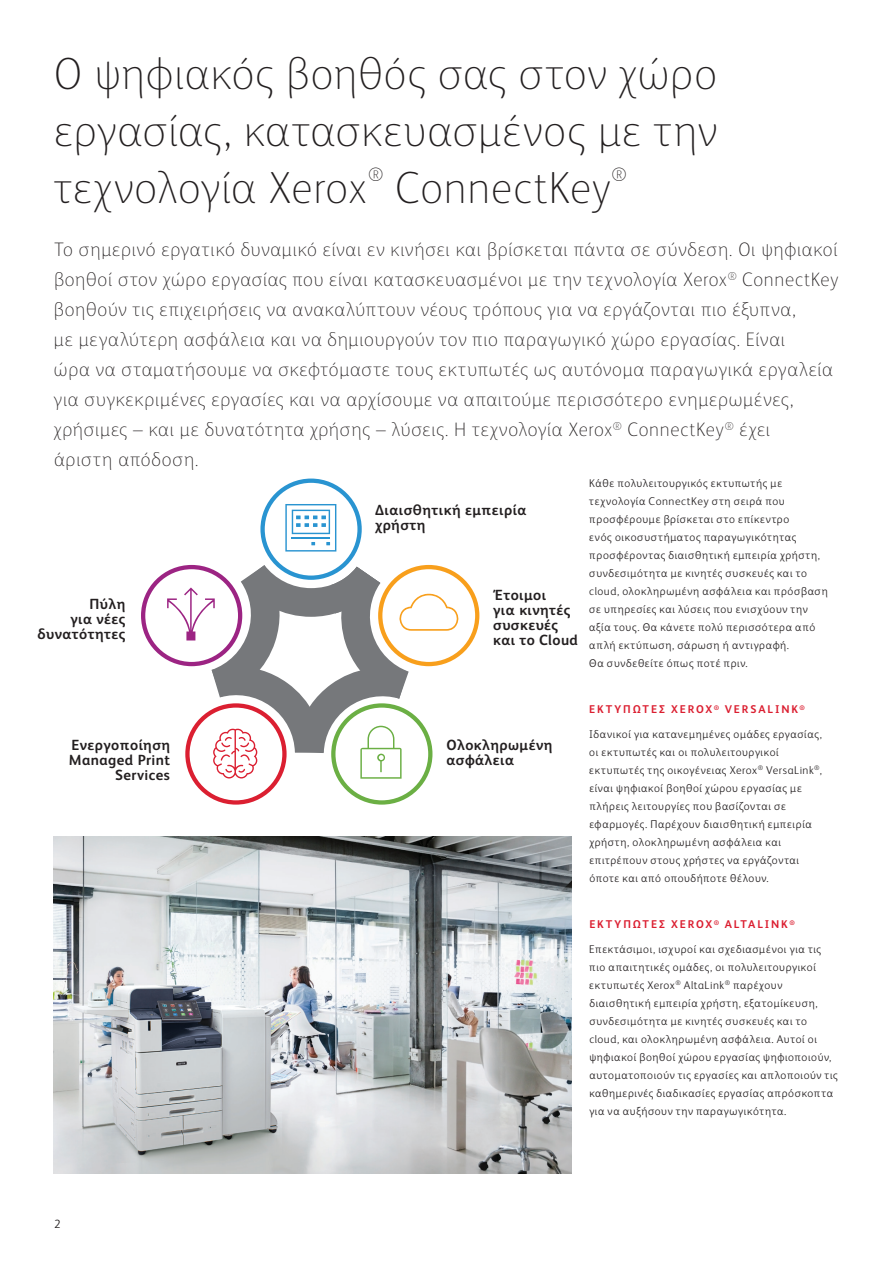
<style>
.page{position:relative;width:893px;height:1263px;background:#fff}
.page>*{position:absolute;margin:0;border:0;box-sizing:border-box;transform-origin:0 0}
.t1{font:100 45px/57px "Xerox Sans";letter-spacing:.02em;color:#231f20;text-align:justify}
.t2{font:100 19.5px/30px "Xerox Sans";letter-spacing:.04em;color:#231f20}
.t3{font:100 19.2px "Xerox Sans";color:#231f20}
.t4{font:700 14.7px/15px "Xerox Sans";letter-spacing:.03em;color:#231f20}
.t5{font:300 12px "Xerox Sans";color:#231f20}
.t6{font:300 11.25px/18px "Xerox Sans";letter-spacing:.055em;color:#231f20}
.s1{font-weight:700;color:#db1e30}
</style>
<div class="page">
<div style="left:260px;top:478px;width:102px;height:102px;border:4px solid #2994d1;border-radius:50%"></div>
<svg style="left:285px;top:504px;width:51px;height:47px"></svg>
<svg style="left:167px;top:565px;width:292px;height:214px"></svg>
<img style="left:54px;top:836px;width:518px;height:337px">
<h1 class="t1" style="left:54px;top:43px;width:665px">Ο ψηφιακός βοηθός σας στον χώρο εργασίας, κατασκευασμένος με την τεχνολογία Xerox</h1>
<h3 class="t3" style="left:368px;top:162px;width:17px">®</h3>
<h1 class="t1" style="left:395px;top:157px;width:217px">ConnectKey</h1>
<h3 class="t3" style="left:611px;top:162px;width:17px">®</h3>
<p class="t2" style="left:54px;top:234px;width:786px">Το σημερινό εργατικό δυναμικό είναι εν κινήσει και βρίσκεται πάντα σε σύνδεση. Οι ψηφιακοί βοηθοί στον χώρο εργασίας που είναι κατασκευασμένοι με την τεχνολογία Xerox<sup>®</sup> ConnectKey βοηθούν τις επιχειρήσεις να ανακαλύπτουν νέους τρόπους για να εργάζονται πιο έξυπνα,<br>με μεγαλύτερη ασφάλεια και να δημιουργούν τον πιο παραγωγικό χώρο εργασίας. Είναι<br>ώρα να σταματήσουμε να σκεφτόμαστε τους εκτυπωτές ως αυτόνομα παραγωγικά εργαλεία για συγκεκριμένες εργασίες και να αρχίσουμε να απαιτούμε περισσότερο ενημερωμένες, χρήσιμες – και με δυνατότητα χρήσης – λύσεις. Η τεχνολογία Xerox<sup>®</sup> ConnectKey<sup>®</sup> έχει<br>άριστη απόδοση.</p>
<p class="t6" style="left:589px;top:474px;width:240px">Κάθε πολυλειτουργικός εκτυπωτής με τεχνολογία ConnectKey στη σειρά που προσφέρουμε βρίσκεται στο επίκεντρο<br>ενός οικοσυστήματος παραγωγικότητας προσφέροντας διαισθητική εμπειρία χρήστη, συνδεσιμότητα με κινητές συσκευές και το cloud, ολοκληρωμένη ασφάλεια και πρόσβαση σε υπηρεσίες και λύσεις που ενισχύουν την αξία τους. Θα κάνετε πολύ περισσότερα από απλή εκτύπωση, σάρωση ή αντιγραφή.<br>Θα συνδεθείτε όπως ποτέ πριν.</p>
<p class="t6" style="left:589px;top:697px;width:234px;line-height:24.5px"><span class="s1">ΕΚΤΥΠΩΤΈ Σ XEROX</span><sup>®</sup> <span class="s1">VERSALINK</span><sup>®<br></sup>Ιδανικοί για κατανεμημένες ομάδες εργασίας,</p>
<p class="t6" style="left:589px;top:742px;width:234px">οι εκτυπωτές και οι πολυλειτουργικοί εκτυπωτές της οικογένειας Xerox<sup>®</sup> VersaLink<sup>®</sup>, είναι ψηφιακοί βοηθοί χώρου εργασίας με πλήρεις λειτουργίες που βασίζονται σε εφαρμογές. Παρέχουν διαισθητική εμπειρία χρήστη, ολοκληρωμένη ασφάλεια και επιτρέπουν στους χρήστες να εργάζονται όποτε και από οπουδήποτε θέλουν.</p>
<p class="t6" style="left:589px;top:912px;width:233px;line-height:24.5px"><span class="s1">ΕΚΤΥΠΩΤΈ Σ XEROX</span><sup>®</sup> <span class="s1">ALTALINK</span><sup>®<br></sup>Επεκτάσιμοι, ισχυροί και σχεδιασμένοι για τις</p>
<p class="t6" style="left:589px;top:957px;width:250px">πιο απαιτητικές ομάδες, οι πολυλειτουργικοί εκτυπωτές Xerox<sup>®</sup> AltaLink<sup>®</sup> παρέχουν διαισθητική εμπειρία χρήστη, εξατομίκευση, συνδεσιμότητα με κινητές συσκευές και το cloud, και ολοκληρωμένη ασφάλεια. Αυτοί οι ψηφιακοί βοηθοί χώρου εργασίας ψηφιοποιούν, αυτοματοποιούν τις εργασίες και απλοποιούν τις καθημερινές διαδικασίες εργασίας απρόσκοπτα για να αυξήσουν την παραγωγικότητα.</p>
<h3 class="t4" style="left:375px;top:502px;width:153px">Διαισθητική εμπειρία χρήστη</h3>
<h3 class="t4" style="left:493px;top:586px;width:86px">Έτοιμοι<br>για κινητές συσκευές και το Cloud</h3>
<h3 class="t4" style="left:38px;top:596px;width:89px;text-align:right">Πύλη<br>για νέες δυνατότητες</h3>
<h3 class="t4" style="left:69px;top:736px;width:103px;text-align:right">Ενεργοποίηση<br>Managed Print<br>Services</h3>
<h3 class="t4" style="left:446px;top:736px;width:107px">Ολοκληρωμένη ασφάλεια</h3>
<p class="t5" style="left:54px;top:1216px;width:8px">2</p>
</div>
